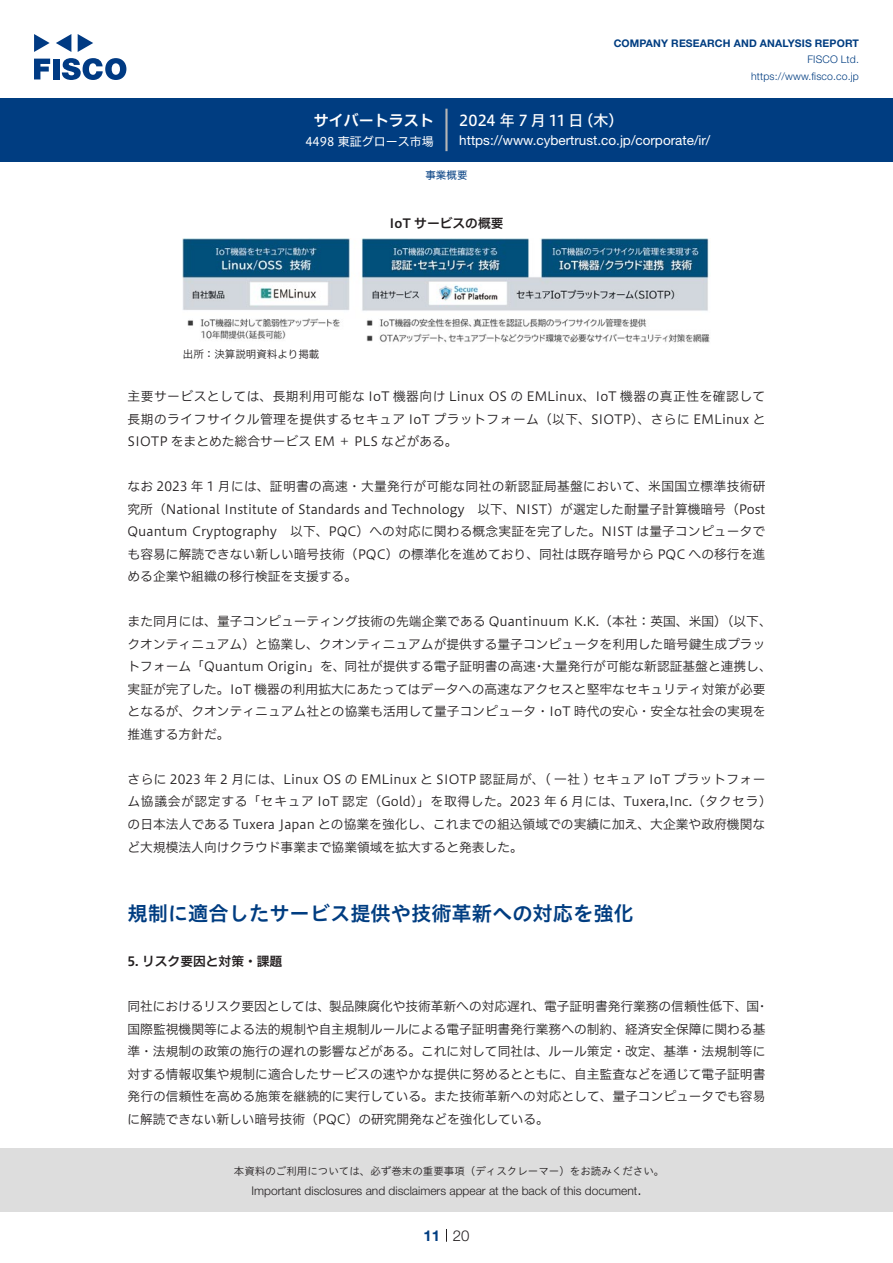
<style>
.page{position:relative;width:893px;height:1263px;background:#fff}
.page>*{position:absolute;margin:0;border:0;box-sizing:border-box;transform-origin:0 0}
.中タイトル{font:20.25px "Hiragino UD Sans Std W6";color:#003d81}
.t1{font:15px "Hiragino UD Sans F Std N W5";color:#fff}
.t2{font:15px "Hiragino UD Sans F Std N W6";color:#fff}
.t3{font:300 15px "Helvetica Neue LT Std";color:#231f20}
.t4{font:700 15px "Helvetica Neue LT Std";color:#003d81}
.t5{font:13.5px "Helvetica Neue LT Std";color:#fff}
.本文{font:12.75px/22.5px "Hiragino UD Sans F Std N W3";color:#231f20}
.小タイトル{font:12.75px "Hiragino UD Sans F Std N W6";color:#231f20}
.チャートタイトル{font:12.75px "Hiragino UD Sans F Std N W6";color:#231f20}
.t6{font:300 12px "Helvetica Neue LT Std";color:#231f20}
.t7{font:12px "Hiragino UD Sans F Std N W4";color:#fff}
.t8{font:10.5px "Hiragino UD Sans Std W3";color:#231f20}
.t9{font:700 10.5px "Helvetica Neue LT Std";letter-spacing:.015em;color:#003d81}
.t10{font:300 10.5px/16.5px "Helvetica Neue LT Std";letter-spacing:.015em;color:#003d81;text-align:right}
.表組み基本スタイル{font:10.5px "Hiragino UD Sans F Std N W3";color:#231f20}
.ヘッダー{font:10.5px "Hiragino UD Sans F Std N W4";color:#003d81}
</style>
<div class="page">
<div style="left:0;top:1148px;width:893px;height:64px;background:#ddd"></div>
<svg style="left:34px;top:59px;width:16px;height:20px"></svg>
<div style="left:53px;top:59px;width:6px;height:20px;background:#003a83"></div>
<svg style="left:62px;top:58px;width:64px;height:22px"></svg>
<svg style="left:34px;top:34px;width:16px;height:18px"></svg>
<svg style="left:78px;top:34px;width:15px;height:18px"></svg>
<svg style="left:56px;top:34px;width:15px;height:18px"></svg>
<div style="left:0;top:98px;width:893px;height:64px;background:#003d81"></div>
<hr style="left:445px;top:109px;width:3px;height:42px;background:#b5b5b6">
<svg style="left:446px;top:1229px;width:1px;height:13px"></svg>
<img style="left:183px;top:238px;width:527px;height:105px">
<p class="t2" style="left:314px;top:109px;width:122px">サイバートラスト</p>
<p class="t7" style="left:305px;top:132px;width:130px">4498 東証グロース市場</p>
<p class="t9" style="left:614px;top:37px;width:247px">COMPANY RESEARCH AND ANALYSIS REPORT</p>
<p class="t10" style="left:751px;top:51px;width:109px">FISCO Ltd. https://www.fisco.co j p.</p>
<p class="t1" style="left:459px;top:109px;width:126px">2024 年 7 月 11 日</p>
<p class="t1" style="left:579px;top:109px;width:46px">（木(</p>
<p class="t5" style="left:459px;top:132px;width:253px">https://www.cybertrust.co j p. /corporate /i r/</p>
<p class="ヘッダー" style="left:425px;top:167px;width:43px">事業概要</p>
<p class="チャートタイトル" style="left:389px;top:214px;width:116px">IoT サービスの概要</p>
<p class="表組み基本スタイル" style="left:183px;top:346px;width:138px">出所：決算説明資料より掲載</p>
<p class="本文" style="left:128px;top:385px;width:639px;text-align:justify">主要サービスとしては、長期利用可能な IoT 機器向け Linux OS の EMLinux、IoT 機器の真正性を確認して長期のライフサイクル管理を提供するセキュア IoT プラットフォーム（以下、SIOTP）、さらに EMLinux とSIOTP をまとめた総合サービス EM ＋ PLS などがある。</p>
<p class="本文" style="left:128px;top:475px;width:639px;text-align:justify">なお 2023 年 1 月には、証明書の高速・大量発行が可能な同社の新認証局基盤において、米国国立標準技術研究所（National Institute of Standards and Technology　以下、NIST）が選定した耐量子計算機暗号（Post Quantum Cryptography　以下、PQC）への対応に関わる概念実証を完了した。NIST は量子コンピュータでも容易に解読できない新しい暗号技術（PQC）の標準化を進めており、同社は既存暗号から PQC への移行を進める企業や組織の移行検証を支援する。</p>
<p class="本文" style="left:128px;top:610px;width:646px">また同月には、量子コンピューティング技術の先端企業である Quantinuum K K. （. 本社：英国、米国）（以下、</p>
<p class="本文" style="left:128px;top:632px;width:639px">クオンティニュアム）と協業し、クオンティニュアムが提供する量子コンピュータを利用した暗号鍵生成プラッ</p>
<p class="本文" style="left:542px;top:655px;width:231px">大量発行が可能な新認証基盤と連携し、</p>
<p class="本文" style="left:128px;top:655px;width:639px">トフォーム「Quantum Origin」を、同社が提供する電子証明書の高速<br>実証が完了した。IoT 機器の利用拡大にあたってはデータへの高速なアクセスと堅牢なセキュリティ対策が必要となるが、クオンティニュアム社との協業も活用して量子コンピュータ・IoT 時代の安心・安全な社会の実現を推進する方針だ。</p>
<p class="本文" style="left:128px;top:767px;width:646px">さらに 2023 年 2 月には、Linux OS の EMLinux と SIOTP 認証局が、( 一社 ) セキュア IoT プラットフォーム協議会が認定する「セキュア IoT 認定（Gold）」を取得した。2023 年 6 月には、Tuxera,Inc （. タクセラ(の日本法人である Tuxera Japan との協業を強化し、これまでの組込領域での実績に加え、大企業や政府機関など大規模法人向けクラウド事業まで協業領域を拡大すると発表した。</p>
<p class="本文" style="left:533px;top:655px;width:14px">・</p>
<p class="中タイトル" style="left:128px;top:897px;width:508px">規制に適合したサービス提供や技術革新への対応を強化</p>
<p class="小タイトル" style="left:128px;top:952px;width:156px">5. リスク要因と対策・課題</p>
<p class="本文" style="left:128px;top:995px;width:639px">同社におけるリスク要因としては、製品陳腐化や技術革新への対応遅れ、電子証明書発行業務の信頼性低下、国国際監視機関等による法的規制や自主規制ルールによる電子証明書発行業務への制約、経済安全保障に関わる基準・法規制の政策の施行の遅れの影響などがある。これに対して同社は、ルール策定・改定、基準・法規制等に対する情報収集や規制に適合したサービスの速やかな提供に努めるとともに、自主監査などを通じて電子証明書発行の信頼性を高める施策を継続的に実行している。また技術革新への対応として、量子コンピュータでも容易に解読できない新しい暗号技術（PQC）の研究開発などを強化している。</p>
<p class="本文" style="left:756px;top:995px;width:14px">・</p>
<p class="t8" style="left:234px;top:1163px;width:432px">本資料のご利用については、必ず巻末の重要事項（ディスクレーマー）をお読みください。</p>
<p class="t3" style="left:637px;top:1180px;width:6px">.</p>
<p class="t6" style="left:251px;top:1183px;width:387px">Important disclosures and disclaimers appear at the back of this document</p>
<p class="t4" style="left:423px;top:1226px;width:18px">11</p>
<p class="t3" style="left:453px;top:1226px;width:18px">20</p>
</div>
